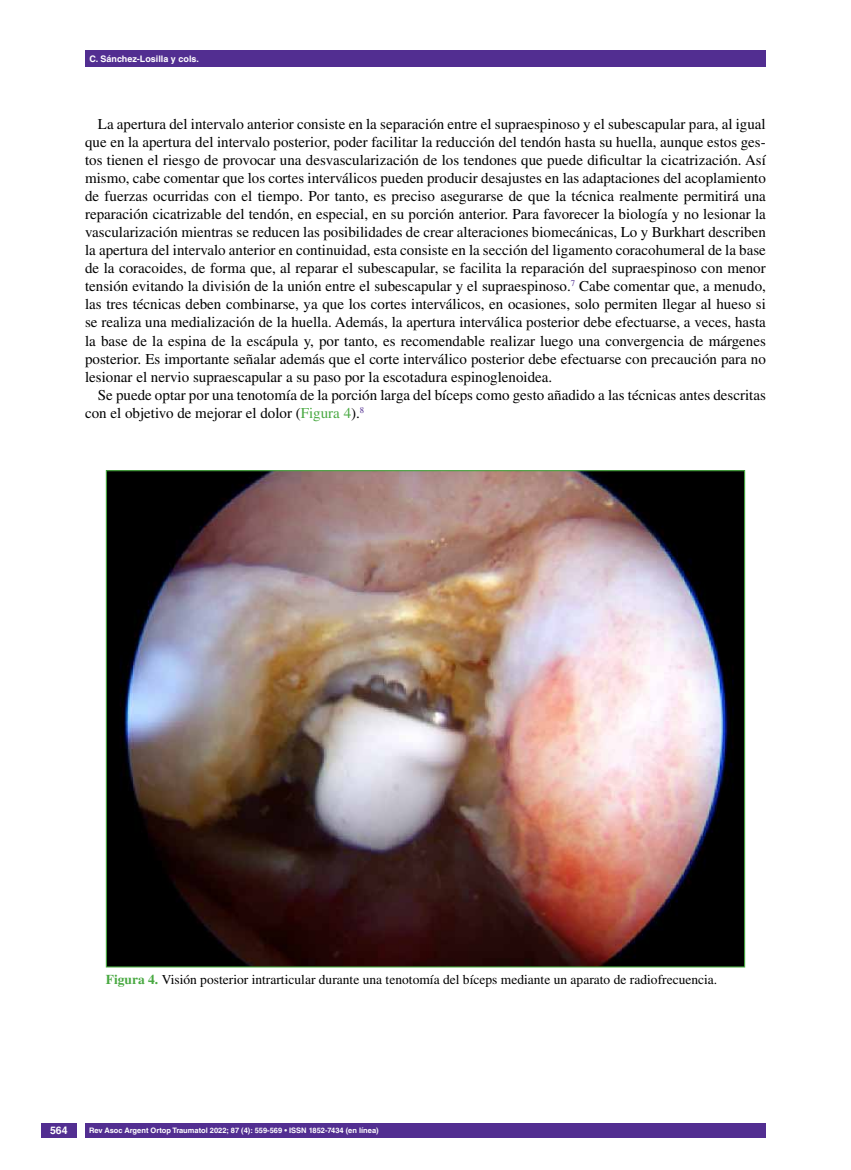
<style>
.page{position:relative;width:851px;height:1170px;background:#fff}
.page>*{position:absolute;margin:0;border:0;box-sizing:border-box;transform-origin:0 0}
.t1{font:15px/18px "Times LT Std";color:#000;text-align:justify}
.t2{font:13.5px "Times LT Std";color:#000}
.t3{font:700 10.5px "Helvetica LT Std";color:#fff}
.t4{font:700 9px "Helvetica LT Std";color:#fff}
.t5{font:700 7.5px "Helvetica LT Std";color:#fff}
.s1{color:#49a942}
.s2{font-weight:700;color:#49a942}
</style>
<div class="page">
<div style="left:41px;top:1123px;width:36px;height:14px;background:#522e91"></div>
<div style="left:85px;top:50px;width:680px;height:17px;background:#522e91"></div>
<div style="left:85px;top:1123px;width:680px;height:14px;background:#522e91"></div>
<img style="left:108px;top:472px;width:635px;height:493px">
<p class="t4" style="left:89px;top:53px;width:111px">C. Sánchez-Losilla y cols.</p>
<p class="t1" style="left:85px;top:115px;width:682px;text-indent:13px">La apertura del intervalo anterior consiste en la separación entre el supraespinoso y el subescapular para, al igual que en la apertura del intervalo posterior, poder facilitar la reducción del tendón hasta su huella, aunque estos ges&shy;tos tienen el riesgo de provocar una desvascularización de los tendones que puede dificultar la cicatrización. Así mismo, cabe comentar que los cortes interválicos pueden producir desajustes en las adaptaciones del acoplamiento de fuerzas ocurridas con el tiempo. Por tanto, es preciso asegurarse de que la técnica realmente permitirá una reparación cicatrizable del tendón, en especial, en su porción anterior. Para favorecer la biología y no lesionar la vascularización mientras se reducen las posibilidades de crear alteraciones biomecánicas, Lo y Burkhart describen la apertura del intervalo anterior en continuidad, esta consiste en la sección del ligamento coracohumeral de la base de la coracoides, de forma que, al reparar el subescapular, se facilita la reparación del supraespinoso con menor tensión evitando la división de la unión entre el subescapular y el supraespinoso.<sup>7</sup> Cabe comentar que, a menudo, las tres técnicas deben combinarse, ya que los cortes interválicos, en ocasiones, solo permiten llegar al hueso si se realiza una medialización de la huella. Además, la apertura interválica posterior debe efectuarse, a veces, hasta la base de la espina de la escápula y, por tanto, es recomendable realizar luego una convergencia de márgenes posterior. Es importante señalar además que el corte interválico posterior debe efectuarse con precaución para no lesionar el nervio supraescapular a su paso por la escotadura espinoglenoidea.</p>
<p class="t1" style="left:85px;top:385px;width:682px;text-indent:13px">Se puede optar por una tenotomía de la porción larga del bíceps como gesto añadido a las técnicas antes descritas con el objetivo de mejorar el dolor (<span class="s1">Figura 4</span>).<sup>8</sup></p>
<p class="t2" style="left:106px;top:971px;width:613px"><span class="s2">Figura 4.</span> Visión posterior intrarticular durante una tenotomía del bíceps mediante un aparato de radiofrecuencia.</p>
<p class="t3" style="left:50px;top:1124px;width:19px">564</p>
<p class="t5" style="left:89px;top:1125px;width:291px">Rev Asoc Argent Ortop Traumatol 2022; 87 (4): 559-569 • ISSN 1852-7434 (en línea)</p>
</div>
